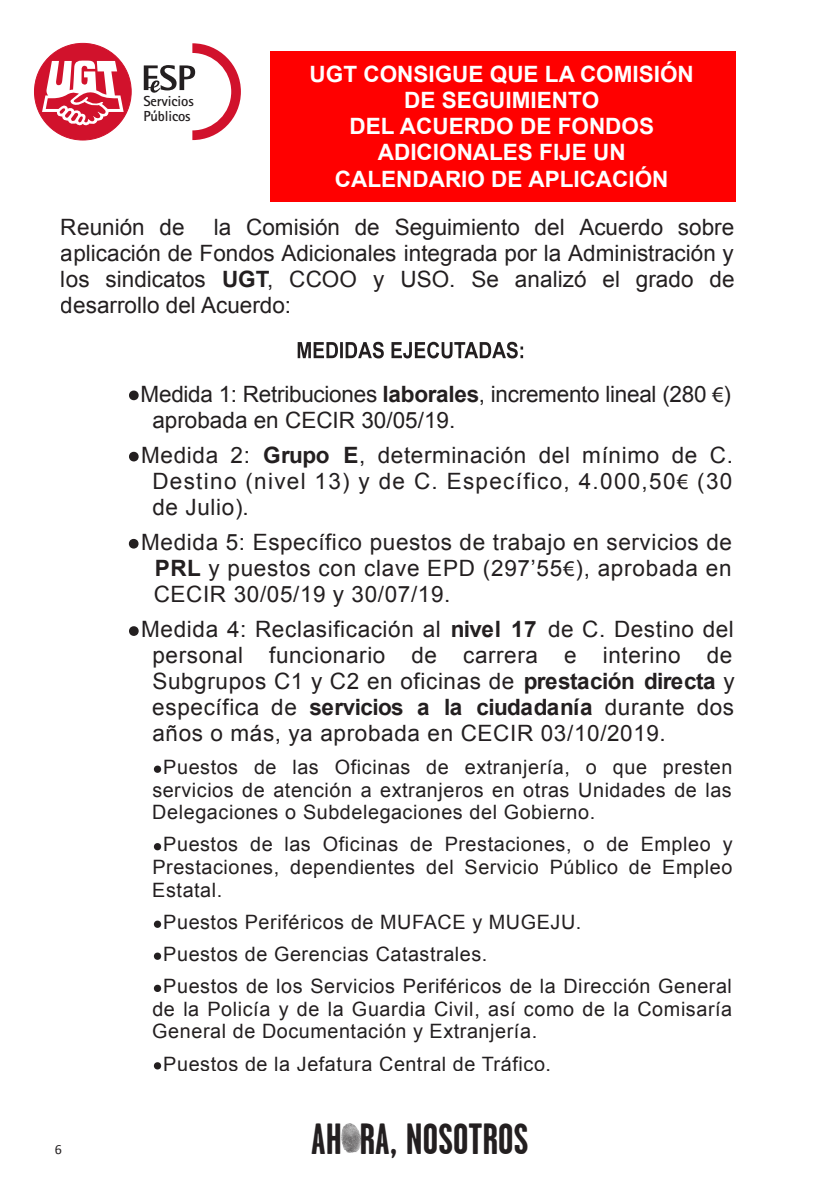
<style>
.page{position:relative;width:840px;height:1191px;background:#fff}
.page>*{position:absolute;margin:0;border:0;box-sizing:border-box;transform-origin:0 0}
.t1{font:700 43.6px "Garage Gothic";color:#231f20}
.t2{font:22.6px "Arial";letter-spacing:.03em;color:#231f20}
.t3{font:22.4px/26px "Arial";letter-spacing:.025em;color:#231f20;text-align:justify}
.t4{font:700 22.4px/26.2px "Arial";color:#fff;text-align:center}
.t5{font:22.4px/25.8px "Arial";letter-spacing:-.01em;color:#231f20}
.t6{font:22.4px "Arial";color:#231f20}
.t7{font:19.8px/22.6px "Arial";letter-spacing:.03em;color:#231f20;text-align:justify}
.t8{font:700 14.6px "Rotis Sans Serif";letter-spacing:-.01em;color:#231f20}
.t9{font:14px "Calibri";color:#231f20}
.s1{font-weight:700}
.s2{font-family:"Myriad Pro"}
</style>
<div class="page">
<div style="left:270px;top:51px;width:465px;height:151px;background:#f00"></div>
<svg style="left:297px;top:342px;width:226px;height:16px"></svg>
<svg style="left:129px;top:390px;width:10px;height:10px"></svg>
<svg style="left:129px;top:452px;width:10px;height:9px"></svg>
<svg style="left:129px;top:539px;width:9px;height:9px"></svg>
<svg style="left:129px;top:626px;width:10px;height:10px"></svg>
<svg style="left:154px;top:765px;width:7px;height:8px"></svg>
<svg style="left:154px;top:843px;width:7px;height:7px"></svg>
<svg style="left:154px;top:920px;width:7px;height:8px"></svg>
<svg style="left:154px;top:952px;width:7px;height:7px"></svg>
<svg style="left:154px;top:984px;width:7px;height:8px"></svg>
<svg style="left:154px;top:1062px;width:7px;height:7px"></svg>
<svg style="left:32px;top:41px;width:102px;height:102px"></svg>
<div style="left:34px;top:43px;width:97px;height:97px;background:#d1122c;border-radius:50%"></div>
<svg style="left:42px;top:60px;width:82px;height:67px"></svg>
<svg style="left:144px;top:43px;width:97px;height:97px"></svg>
<img style="left:341px;top:1123px;width:19px;height:29px">
<p class="t8" style="left:143px;top:92px;width:52px">Servicios</p>
<p class="t8" style="left:143px;top:106px;width:49px">Públicos</p>
<p class="t4" style="left:309px;top:61px;width:385px">UGT CONSIGUE QUE LA COMISIÓN<br>DE SEGUIMIENTO<br>DEL ACUERDO DE FONDOS<br>ADICIONALES FIJE UN<br>CALENDARIO DE APLICACIÓN</p>
<p class="t3" style="left:61px;top:214px;width:675px;text-indent:153px">la Comisión de Seguimiento del Acuerdo sobre aplicación de Fondos Adicionales integrada por la Administración y los sindicatos <span class="s1">UGT</span>, CCOO y USO. Se analizó el grado de desarrollo del Acuerdo:</p>
<p class="t6" style="left:61px;top:214px;width:125px">Reunión de</p>
<p class="t9" style="left:55px;top:1140px;width:9px">6</p>
<p class="t5" style="left:152px;top:381px;width:579px;text-indent:-12px">Medida 1: Retribuciones <span class="s1">laborales</span>, incremento lineal (280 <span class="s2">€</span>) aprobada en CECIR 30/05/19.</p>
<p class="t3" style="left:152px;top:442px;width:581px;text-indent:-11px">Medida 2: <span class="s1">Grupo E</span>, determinación del mínimo de C.<br>Destino (nivel 13) y de C. Específico, 4.000,50<span class="s2">€</span> (30 de Julio).</p>
<p class="t3" style="left:154px;top:529px;width:579px;text-indent:-13px">Medida 5: Específico puestos de trabajo en servicios de <span class="s1">PRL</span> y puestos con clave EPD (297’55<span class="s2">€</span>), aprobada en CECIR 30/05/19 y 30/07/19.</p>
<p class="t2" style="left:141px;top:617px;width:594px">Medida 4: Reclasificación al <span class="s1">nivel 17</span> de C. Destino del</p>
<p class="t3" style="left:152px;top:642px;width:583px">personal funcionario de carrera e interino de Subgrupos C1 y C2 en oficinas de <span class="s1">prestación directa</span> y específica de <span class="s1">servicios a la ciudadanía</span> durante dos años o más, ya aprobada en CECIR 03/10/2019.</p>
<p class="t7" style="left:152px;top:755px;width:581px;text-indent:11px">Puestos de las Oficinas de extranjería, o que presten servicios de atención a extranjeros en otras Unidades de las Delegaciones o Subdelegaciones del Gobierno.</p>
<p class="t7" style="left:152px;top:833px;width:581px;text-indent:11px">Puestos de las Oficinas de Prestaciones, o de Empleo y Prestaciones, dependientes del Servicio Público de Empleo Estatal.</p>
<p class="t7" style="left:163px;top:906px;width:570px;line-height:32px;text-align:left">Puestos Periféricos de MUFACE y MUGEJU.<br>Puestos de Gerencias Catastrales.<br>Puestos de los Servicios Periféricos de la Dirección General</p>
<p class="t7" style="left:152px;top:997px;width:581px">de la Policía y de la Guardia Civil, así como de la Comisaría<br>General de Documentación y Extranjería.</p>
<p class="t7" style="left:163px;top:1052px;width:389px">Puestos de la Jefatura Central de Tráfico.</p>
<p class="t1" style="left:311px;top:1116px;width:219px">AH RA, NOSOTROS</p>
</div>
